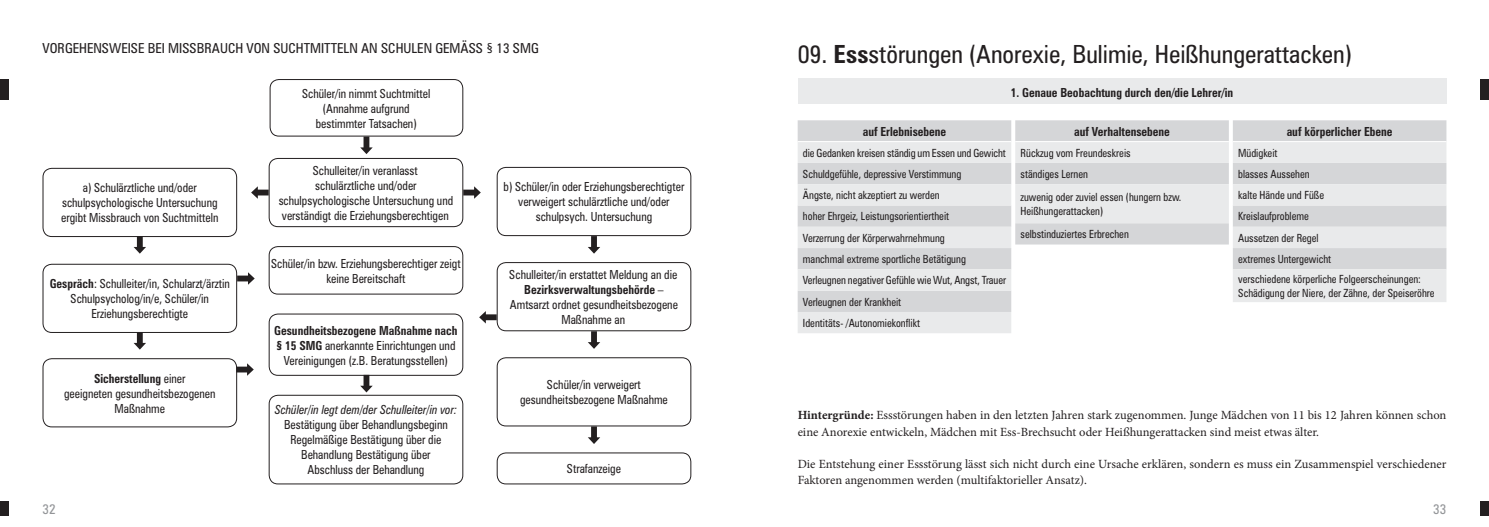
<style>
.page{position:relative;width:1489px;height:527px;background:#fff}
.page>*{position:absolute;margin:0;border:0;box-sizing:border-box;transform-origin:0 0}
.t1{font:condensed 25px "Zurich BT";color:#231f20}
.t2{font:condensed 13.75px "Zurich BT";color:#231f20}
.t3{font:condensed 13.75px "Zurich BT";color:#939598}
.t4{font:condensed 12.5px/15px "Zurich BT";color:#231f20;text-align:center;scale:.93 1}
.t5{font:12.5px/16.2px "Minion Pro";letter-spacing:-.005em;color:#231f20}
.t6{font:700 condensed 12.5px "Zurich BT";color:#231f20;scale:.93 1}
.t7{font:italic condensed 12.5px "Zurich BT";color:#231f20;scale:.93 1}
.t8{font:condensed 11.25px/21.2px "Zurich BT";color:#231f20;scale:.93 1}
.s1{font-weight:700}
</style>
<div class="page">
<div style="left:1480px;top:500px;width:8px;height:15px;background:#231f20"></div>
<div style="left:0;top:500px;width:8px;height:15px;background:#231f20"></div>
<div style="left:0;top:79px;width:8px;height:21px;background:#231f20"></div>
<div style="left:1480px;top:79px;width:8px;height:21px;background:#231f20"></div>
<div style="left:269px;top:79px;width:194px;height:57px;border:1px solid #231f20;border-radius:9px"></div>
<div style="left:269px;top:158px;width:194px;height:69px;border:1px solid #231f20;border-radius:9px"></div>
<div style="left:269px;top:246px;width:194px;height:48px;border:1px solid #231f20;border-radius:9px"></div>
<div style="left:269px;top:313px;width:194px;height:62px;border:1px solid #231f20;border-radius:9px"></div>
<div style="left:269px;top:394px;width:194px;height:90px;border:1px solid #231f20;border-radius:9px"></div>
<div style="left:496px;top:167px;width:195px;height:69px;border:1px solid #231f20;border-radius:9px"></div>
<div style="left:43px;top:168px;width:194px;height:69px;border:1px solid #231f20;border-radius:9px"></div>
<div style="left:43px;top:263px;width:194px;height:69px;border:1px solid #231f20;border-radius:9px"></div>
<div style="left:43px;top:358px;width:194px;height:69px;border:1px solid #231f20;border-radius:9px"></div>
<div style="left:496px;top:262px;width:195px;height:69px;border:1px solid #231f20;border-radius:9px"></div>
<div style="left:496px;top:357px;width:195px;height:69px;border:1px solid #231f20;border-radius:9px"></div>
<div style="left:496px;top:452px;width:195px;height:32px;border:1px solid #231f20;border-radius:9px"></div>
<svg style="left:360px;top:136px;width:13px;height:18px"></svg>
<svg style="left:251px;top:186px;width:18px;height:12px"></svg>
<svg style="left:479px;top:311px;width:17px;height:12px"></svg>
<svg style="left:463px;top:186px;width:18px;height:12px"></svg>
<svg style="left:237px;top:272px;width:18px;height:12px"></svg>
<svg style="left:236px;top:363px;width:18px;height:12px"></svg>
<svg style="left:587px;top:236px;width:13px;height:17px"></svg>
<svg style="left:134px;top:236px;width:12px;height:17px"></svg>
<svg style="left:587px;top:331px;width:13px;height:17px"></svg>
<svg style="left:134px;top:332px;width:12px;height:17px"></svg>
<svg style="left:587px;top:426px;width:13px;height:17px"></svg>
<svg style="left:360px;top:374px;width:13px;height:18px"></svg>
<div style="left:797px;top:79px;width:649px;height:25px;background:#e9eaeb"></div>
<div style="left:797px;top:120px;width:214px;height:21px;background:#d5d6d8"></div>
<svg style="left:797px;top:142px;width:214px;height:191px;fill:#e9eaeb"></svg>
<svg style="left:1015px;top:120px;width:213px;height:124px"></svg>
<hr style="left:1015px;top:141px;width:213px;height:1px;background:#fff">
<div style="left:1233px;top:120px;width:213px;height:21px;background:#d5d6d8"></div>
<svg style="left:1233px;top:142px;width:213px;height:160px;fill:#e9eaeb"></svg>
<p class="t2" style="left:43px;top:40px;width:498px">VORGEHENSWEISE BEI MISSBRAUCH VON SUCHTMITTELN AN SCHULEN GEMÄSS § 13 SMG</p>
<p class="t4" style="left:302px;top:85px;width:139px">Schüler/in nimmt Suchtmittel (Annahme aufgrund bestimmter Tatsachen)</p>
<p class="t4" style="left:279px;top:162px;width:189px">Schulleiter/in veranlasst<br>schulärztliche und/oder schulpsychologische Untersuchung und verständigt die Erziehungsberechtigen</p>
<p class="t4" style="left:271px;top:255px;width:205px">Schüler/in bzw. Erziehungsberechtiger zeigt keine Bereitschaft</p>
<p class="t4" style="left:503px;top:179px;width:196px">b) Schüler/in oder Erziehungsberechtigter verweigert schulärztliche und/oder schulpsych. Untersuchung</p>
<p class="t4" style="left:61px;top:180px;width:170px">a) Schulärztliche und/oder schulpsychologische Untersuchung ergibt Missbrauch von Suchtmitteln</p>
<p class="t4" style="left:509px;top:266px;width:183px">Schulleiter/in erstattet Meldung an die<br><span class="s1">Bezirksverwaltungsbehörde</span> –<br>Amtsarzt ordnet gesundheitsbezogene<br>Maßnahme an</p>
<p class="t4" style="left:50px;top:276px;width:195px"><span class="s1">Gespräch</span>: Schulleiter/in, Schularzt/ärztin<br>Schulpsycholog/in/e, Schüler/in<br>Erziehungsberechtigte</p>
<p class="t4" style="left:274px;top:322px;width:199px"><span class="s1">Gesundheitsbezogene Maßnahme nach § 15 SMG</span> anerkannte Einrichtungen und<br>Vereinigungen (z.B. Beratungsstellen)</p>
<p class="t7" style="left:275px;top:402px;width:197px">Schüler/in legt dem/der Schulleiter/in vor:</p>
<p class="t4" style="left:284px;top:417px;width:178px">Bestätigung über Behandlungsbeginn<br>Regelmäßige Bestätigung über die<br>Behandlung Bestätigung über<br>Abschluss der Behandlung</p>
<p class="t4" style="left:64px;top:370px;width:164px"><span class="s1">Sicherstellung</span> einer<br>geeigneten gesundheitsbezogenen<br>Maßnahme</p>
<p class="t4" style="left:520px;top:376px;width:160px">Schüler/in verweigert gesundheitsbezogene Maßnahme</p>
<p class="t4" style="left:567px;top:460px;width:60px">Strafanzeige</p>
<h1 class="t1" style="left:797px;top:39px;width:556px">09. <span class="s1">Ess</span>störungen (Anorexie, Bulimie, Heißhungerattacken)</h1>
<p class="t6" style="left:1010px;top:84px;width:241px">1. Genaue Beobachtung durch den/die Lehrer/in</p>
<p class="t6" style="left:862px;top:124px;width:91px">auf Erlebnisebene</p>
<p class="t8" style="left:803px;top:142px;width:220px">die Gedanken kreisen ständig um Essen und Gewicht Schuldgefühle, depressive Verstimmung<br>Ängste, nicht akzeptiert zu werden<br>hoher Ehrgeiz, Leistungsorientiertheit<br>Verzerrung der Körperwahrnehmung<br>manchmal extreme sportliche Betätigung Verleugnen negativer Gefühle wie Wut, Angst, Trauer Verleugnen der Krankheit<br>Identitäts- /Autonomiekonflikt</p>
<p class="t6" style="left:1074px;top:124px;width:104px">auf Verhaltensebene</p>
<p class="t8" style="left:1020px;top:142px;width:120px">Rückzug vom Freundeskreis ständiges Lernen</p>
<p class="t8" style="left:1020px;top:190px;width:174px;line-height:13.5px">zuwenig oder zuviel essen (hungern bzw.<br>Heißhungerattacken)</p>
<p class="t8" style="left:1020px;top:223px;width:118px">selbstinduziertes Erbrechen</p>
<p class="t6" style="left:1286px;top:124px;width:115px">auf körperlicher Ebene</p>
<p class="t8" style="left:1237px;top:142px;width:198px">Müdigkeit<br>blasses Aussehen<br>kalte Hände und Füße<br>Kreislaufprobleme<br>Aussetzen der Regel<br>extremes Untergewicht<br>verschiedene körperliche Folgeerscheinungen:</p>
<p class="t8" style="left:1237px;top:282px;width:213px">Schädigung der Niere, der Zähne, der Speiseröhre</p>
<p class="t5" style="left:797px;top:407px;width:650px"><span class="s1">Hintergründe:</span> Essstörungen haben in den letzten Jahren stark zugenommen. Junge Mädchen von 11 bis 12 Jahren können schon eine Anorexie entwickeln, Mädchen mit Ess-Brechsucht oder Heißhungerattacken sind meist etwas älter.</p>
<p class="t5" style="left:797px;top:455px;width:650px">Die Entstehung einer Essstörung lässt sich nicht durch eine Ursache erklären, sondern es muss ein Zusammenspiel verschiedener<br>Faktoren angenommen werden (multifaktorieller Ansatz).</p>
<p class="t3" style="left:43px;top:500px;width:15px">32</p>
<p class="t3" style="left:1432px;top:500px;width:15px">33</p>
</div>
